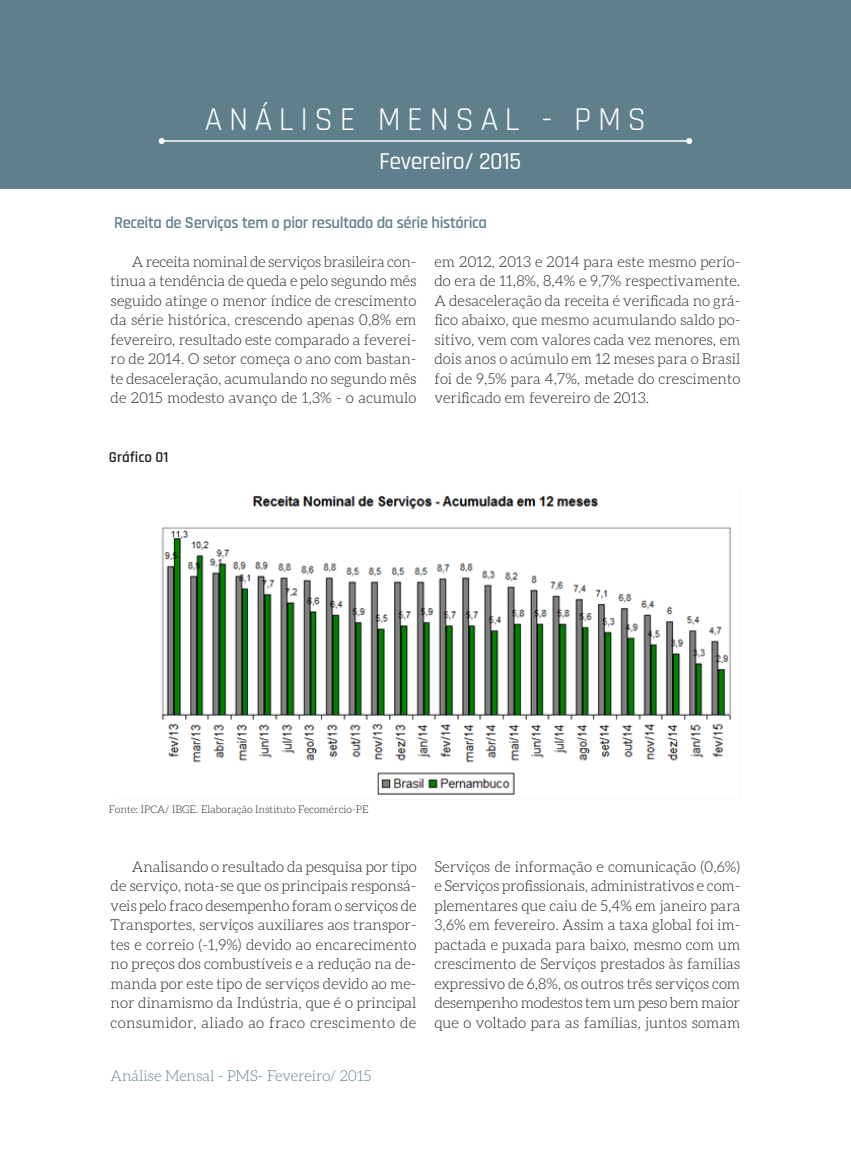
<style>
.page{position:relative;width:851px;height:1149px;background:#fff}
.page>*{position:absolute;margin:0;border:0;box-sizing:border-box;transform-origin:0 0}
.t1{font:33px "Rajdhani";letter-spacing:.2em;color:#fff}
.corpoParagrafo{font:500 24px "Rajdhani";letter-spacing:-.02em;color:#fff}
.corpoParagrafo-2{font:600 16.5px "Rajdhani";letter-spacing:-.02em;color:#5f7f8c}
.corpoParagrafo-3{font:300 15px/19.5px "Aleo";color:#231f20;text-align:justify}
.graficoDadosClaro{font:300 15px "Aleo";letter-spacing:-.005em;color:#5f7f8c}
.Estilo_de_parágrafo{font:600 15px "Rajdhani";color:#231f20}
.corpoParagrafo-4{font:300 10.5px "Aleo";color:#231f20}
</style>
<div class="page">
<div style="left:0;top:0;width:850px;height:189px;background:#5f7f8c"></div>
<hr style="left:162px;top:140px;width:527px;height:2px;background:#fff">
<svg style="left:159px;top:138px;width:6px;height:6px"></svg>
<svg style="left:686px;top:138px;width:6px;height:6px"></svg>
<img style="left:161px;top:496px;width:570px;height:299px">
<p class="t1" style="left:205px;top:101px;width:443px">ANÁLISE MENSAL - PMS</p>
<p class="corpoParagrafo" style="left:379px;top:147px;width:144px">Fevereiro/ 2015</p>
<p class="corpoParagrafo-2" style="left:114px;top:212px;width:374px">Receita de Serviços tem o pior resultado da série histórica</p>
<p class="corpoParagrafo-3" style="left:111px;top:251px;width:307px;text-indent:21px">A receita nominal de serviços brasileira con&shy;tinua a tendência de queda e pelo segundo mês seguido atinge o menor índice de crescimento da série histórica, crescendo apenas 0,8% em fevereiro, resultado este comparado a feverei&shy;ro de 2014. O setor começa o ano com bastan&shy;te desaceleração, acumulando no segundo mês de 2015 modesto avanço de 1,3% - o acumulo</p>
<p class="corpoParagrafo-3" style="left:434px;top:251px;width:307px">em 2012, 2013 e 2014 para este mesmo perío&shy;do era de 11,8%, 8,4% e 9,7% respectivamente.<br>A desaceleração da receita é verificada no grá&shy;fico abaixo, que mesmo acumulando saldo po&shy;sitivo, vem com valores cada vez menores, em dois anos o acúmulo em 12 meses para o Brasil foi de 9,5% para 4,7%, metade do crescimento verificado em fevereiro de 2013.</p>
<p class="Estilo_de_parágrafo" style="left:109px;top:448px;width:61px">Gráfico 01</p>
<p class="corpoParagrafo-4" style="left:109px;top:803px;width:261px">Fonte: IPCA/ IBGE. Elaboração Instituto Fecomércio-PE</p>
<p class="corpoParagrafo-3" style="left:111px;top:856px;width:307px;text-indent:21px">Analisando o resultado da pesquisa por tipo de serviço, nota-se que os principais responsá&shy;veis pelo fraco desempenho foram o serviços de Transportes, serviços auxiliares aos transpor&shy;tes e correio (-1,9%) devido ao encarecimento no preços dos combustíveis e a redução na de&shy;manda por este tipo de serviços devido ao me&shy;nor dinamismo da Indústria, que é o principal consumidor, aliado ao fraco crescimento de</p>
<p class="corpoParagrafo-3" style="left:434px;top:856px;width:307px">Serviços de informação e comunicação (0,6%) e Serviços profissionais, administrativos e com&shy;plementares que caiu de 5,4% em janeiro para 3,6% em fevereiro. Assim a taxa global foi im&shy;pactada e puxada para baixo, mesmo com um crescimento de Serviços prestados às familias expressivo de 6,8%, os outros três serviços com desempenho modestos tem um peso bem maior que o voltado para as famílias, juntos somam</p>
<p class="graficoDadosClaro" style="left:111px;top:1067px;width:262px">Análise Mensal - PMS- Fevereiro/ 2015</p>
</div>
